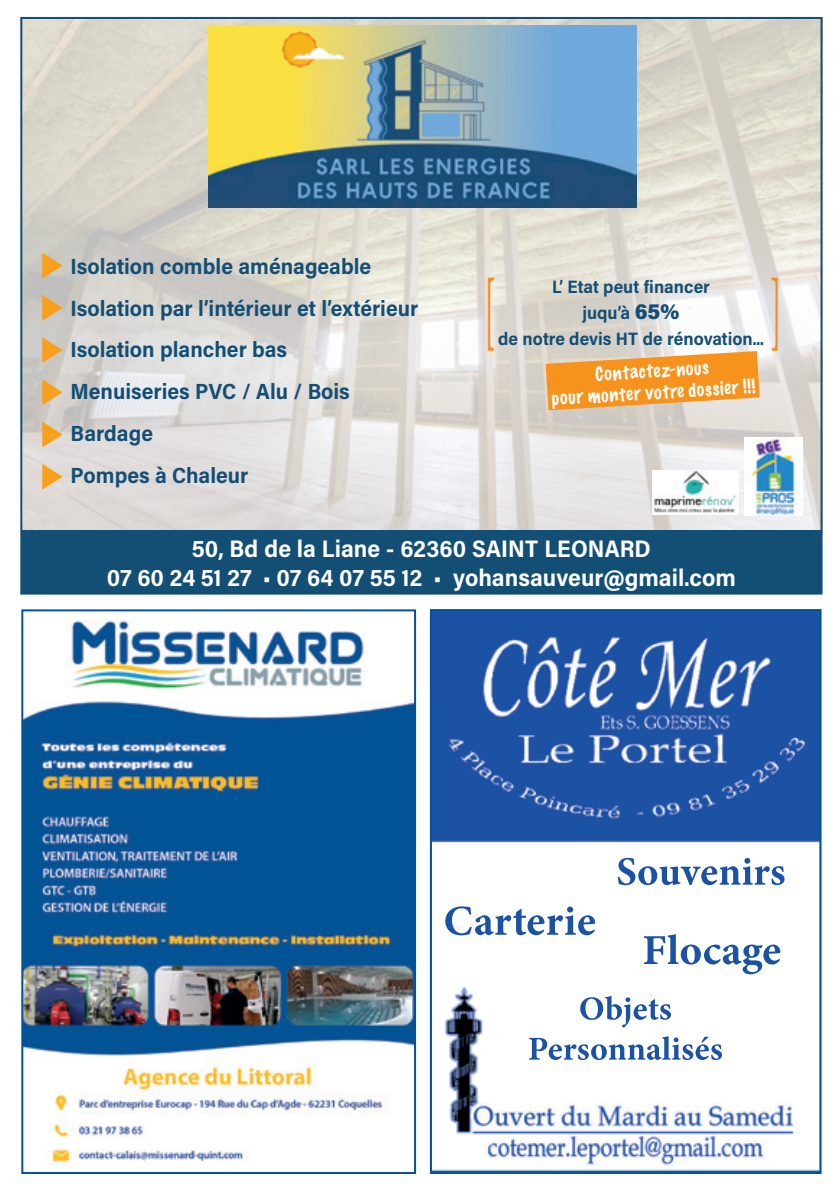
<style>
.page{position:relative;width:840px;height:1191px;background:#fff}
.page>*{position:absolute;margin:0;border:0;box-sizing:border-box;transform-origin:0 0}
.t1{font:84.4px "Minion Pro";color:#f68e1e;scale:.42 1}
.t2{font:24px "Acumin Variable Concept";color:#fff}
.t3{font:22px "Acumin Variable Concept";color:#134e75}
.t4{font:18px "Acumin Variable Concept";color:#134e75}
.t5{font:100 18px "Marker Felt";color:#fff}
.s1{font-size:22px}
</style>
<div class="page">
<img style="left:23px;top:20px;width:796px;height:509px">
<img style="left:24px;top:620px;width:389px;height:542px">
<div style="left:21px;top:609px;width:395px;height:565px;border:2px solid #015396"></div>
<img style="left:432px;top:612px;width:386px;height:559px">
<div style="left:429px;top:609px;width:392px;height:565px;border:2px solid #015396"></div>
<img style="left:208px;top:26px;width:428px;height:181px">
<div style="left:21px;top:529px;width:800px;height:64px;background:#134e75"></div>
<svg style="left:42px;top:253px;width:21px;height:25px"></svg>
<svg style="left:42px;top:295px;width:21px;height:26px"></svg>
<svg style="left:42px;top:337px;width:21px;height:26px"></svg>
<svg style="left:42px;top:379px;width:21px;height:26px"></svg>
<svg style="left:42px;top:421px;width:21px;height:26px"></svg>
<svg style="left:42px;top:464px;width:21px;height:26px"></svg>
<img style="left:744px;top:437px;width:57px;height:78px">
<img style="left:652px;top:470px;width:86px;height:45px">
<svg style="left:545px;top:351px;width:214px;height:59px;background:#f1a245"></svg>
<svg style="left:771px;top:278px;width:6px;height:72px"></svg>
<p class="t3" style="left:71px;top:251px;width:302px">Isolation comble aménageable</p>
<p class="t3" style="left:71px;top:293px;width:349px">Isolation par l’intérieur et l’extérieur</p>
<p class="t3" style="left:71px;top:334px;width:218px">Isolation plancher bas</p>
<p class="t3" style="left:71px;top:376px;width:280px">Menuiseries PVC / Alu / Bois</p>
<p class="t3" style="left:71px;top:418px;width:84px">Bardage</p>
<p class="t3" style="left:71px;top:460px;width:179px">Pompes à Chaleur</p>
<p class="t1" style="left:483px;top:253px;width:31px">[</p>
<p class="t4" style="left:552px;top:274px;width:159px">L’ Etat peut financer</p>
<p class="t4" style="left:582px;top:300px;width:99px">juqu’à <span class="s1">65%</span></p>
<p class="t4" style="left:498px;top:326px;width:267px">de notre devis HT de rénovation...</p>
<p class="t5" style="left:594px;top:359px;width:115px;rotate:-3deg">Contactez-nous</p>
<p class="t5" style="left:550px;top:383px;width:206px;rotate:-3deg">pour monter votre dossier !!!</p>
<p class="t2" style="left:192px;top:532px;width:460px">50, Bd de la Liane - 62360 SAINT LEONARD</p>
<p class="t2" style="left:107px;top:560px;width:630px">07 60 24 51 27 • 07 64 07 55 12 • yohansauveur@gmail.com</p>
</div>
